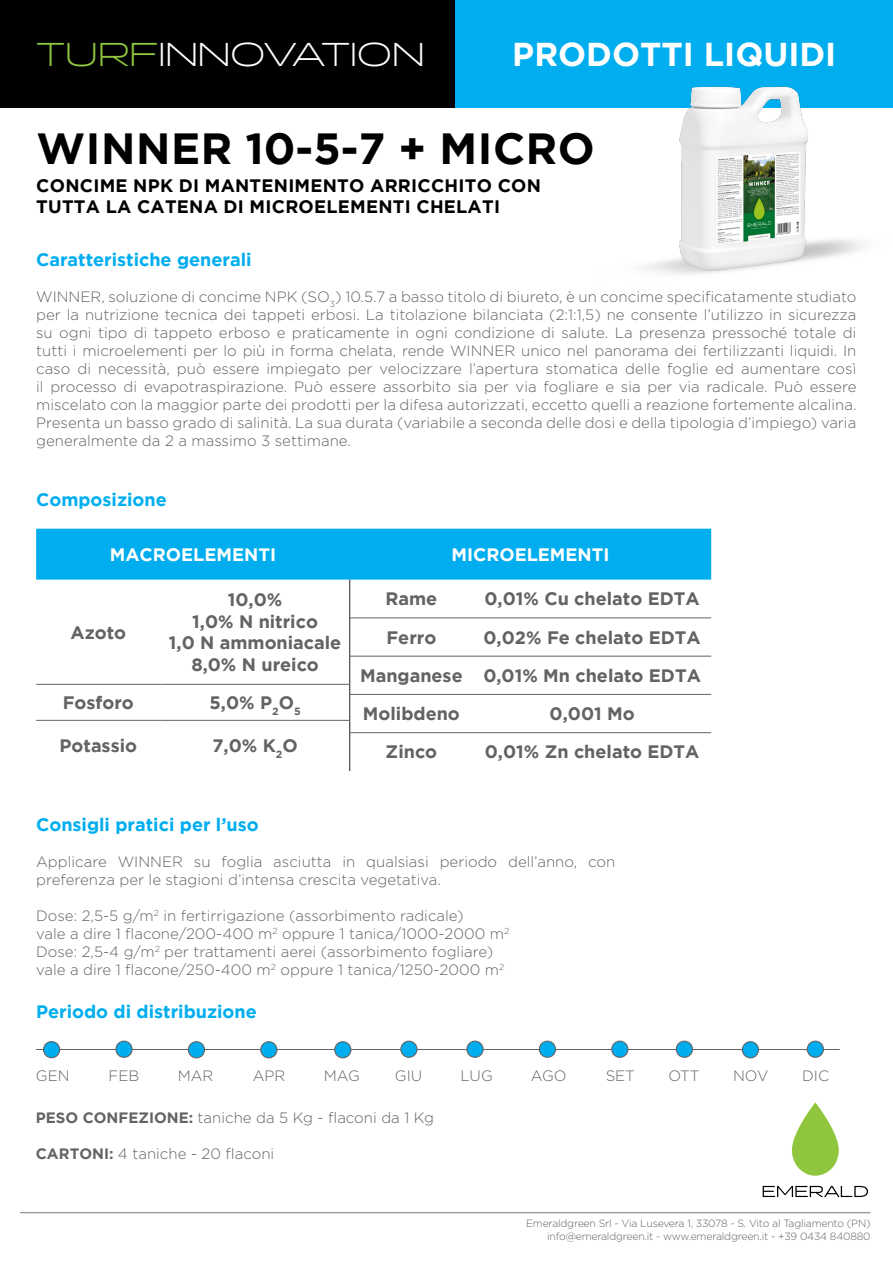
<style>
.page{position:relative;width:893px;height:1263px;background:#fff}
.page>*{position:absolute;margin:0;border:0;box-sizing:border-box;transform-origin:0 0}
.t1{font:700 43.5px "Gotham";letter-spacing:.015em;color:#000}
.t2{font:700 33px "Gotham";color:#fff}
.t3{font:300 33px "Halogen";color:#fff}
.t4{font:700 18px "Gotham";color:#636366}
.t5{font:700 18px "Gotham";color:#00aeef}
.t6{font:700 18px/21.6px "Gotham";letter-spacing:.015em;color:#000}
.t7{font:700 18px "Gotham";color:#fff}
.t8{font:300 15px/18px "Gotham";color:#636366}
.t9{font:300 10.5px/12.6px "Gotham";letter-spacing:-.02em;color:#636366;text-align:right}
.s1{color:#8fc63e}
.s2{font-weight:700}
</style>
<div class="page">
<hr style="left:36px;top:1049px;width:804px;height:1px;background:#636366">
<div style="left:44px;top:1041px;width:16px;height:17px;background:#00aeef;border-radius:50%"></div>
<div style="left:43px;top:1041px;width:17px;height:17px;border:1px solid #636366;border-radius:50%"></div>
<svg style="left:116px;top:1041px;width:16px;height:16px"></svg>
<div style="left:115px;top:1040px;width:18px;height:18px;border:1px solid #636366;border-radius:50%"></div>
<div style="left:188px;top:1042px;width:16px;height:16px;background:#00aeef;border-radius:50%"></div>
<div style="left:188px;top:1041px;width:17px;height:17px;border:1px solid #636366;border-radius:50%"></div>
<div style="left:261px;top:1042px;width:16px;height:16px;background:#00aeef;border-radius:50%"></div>
<div style="left:260px;top:1041px;width:17px;height:17px;border:1px solid #636366;border-radius:50%"></div>
<div style="left:335px;top:1042px;width:16px;height:16px;background:#00aeef;border-radius:50%"></div>
<div style="left:334px;top:1041px;width:17px;height:17px;border:1px solid #636366;border-radius:50%"></div>
<svg style="left:401px;top:1041px;width:16px;height:16px"></svg>
<div style="left:400px;top:1040px;width:18px;height:18px;border:1px solid #636366;border-radius:50%"></div>
<svg style="left:467px;top:1041px;width:16px;height:16px"></svg>
<div style="left:466px;top:1040px;width:18px;height:18px;border:1px solid #636366;border-radius:50%"></div>
<div style="left:539px;top:1041px;width:16px;height:16px;background:#00aeef;border-radius:50%"></div>
<div style="left:539px;top:1040px;width:17px;height:18px;border:1px solid #636366;border-radius:50%"></div>
<div style="left:612px;top:1041px;width:16px;height:16px;background:#00aeef;border-radius:50%"></div>
<div style="left:611px;top:1040px;width:17px;height:18px;border:1px solid #636366;border-radius:50%"></div>
<div style="left:676px;top:1041px;width:16px;height:16px;background:#00aeef;border-radius:50%"></div>
<div style="left:676px;top:1040px;width:17px;height:18px;border:1px solid #636366;border-radius:50%"></div>
<div style="left:807px;top:1041px;width:16px;height:16px;background:#00aeef;border-radius:50%"></div>
<div style="left:807px;top:1040px;width:17px;height:18px;border:1px solid #636366;border-radius:50%"></div>
<div style="left:742px;top:1042px;width:16px;height:16px;background:#00aeef;border-radius:50%"></div>
<div style="left:742px;top:1041px;width:17px;height:17px;border:1px solid #636366;border-radius:50%"></div>
<div style="left:1px;top:0;width:454px;height:107px;background:#000"></div>
<div style="left:455px;top:0;width:438px;height:107px;background:#00aeef"></div>
<hr style="left:20px;top:1212px;width:851px;height:1px;background:#76787b">
<svg style="left:792px;top:1102px;width:47px;height:74px"></svg>
<svg style="left:763px;top:1186px;width:105px;height:11px"></svg>
<div style="left:36px;top:529px;width:675px;height:51px;background:#00aeef"></div>
<hr style="left:36px;top:684px;width:125px;height:1px;background:#636366">
<hr style="left:161px;top:684px;width:188px;height:1px;background:#636366">
<hr style="left:36px;top:720px;width:125px;height:1px;background:#636366">
<hr style="left:161px;top:720px;width:188px;height:1px;background:#636366">
<hr style="left:350px;top:617px;width:123px;height:1px;background:#636366">
<hr style="left:473px;top:617px;width:238px;height:1px;background:#636366">
<hr style="left:350px;top:656px;width:123px;height:1px;background:#636366">
<hr style="left:473px;top:656px;width:238px;height:1px;background:#636366">
<hr style="left:350px;top:694px;width:123px;height:1px;background:#636366">
<hr style="left:473px;top:694px;width:238px;height:1px;background:#636366">
<hr style="left:350px;top:732px;width:123px;height:1px;background:#636366">
<hr style="left:473px;top:732px;width:238px;height:1px;background:#636366">
<hr style="left:349px;top:580px;width:1px;height:38px;background:#231f20">
<hr style="left:349px;top:618px;width:1px;height:38px;background:#231f20">
<svg style="left:349px;top:656px;width:1px;height:77px"></svg>
<hr style="left:349px;top:733px;width:1px;height:38px;background:#231f20">
<img style="left:593px;top:86px;width:300px;height:188px">
<h2 class="t3" style="left:36px;top:34px;width:390px"><span class="s1">TURF</span>INNOVATION</h2>
<h2 class="t2" style="left:512px;top:35px;width:326px">PRODOTTI LIQUIDI</h2>
<p class="t1" style="left:36px;top:123px;width:560px">WINNER 10-5-7 + MICRO</p>
<p class="t6" style="left:36px;top:174px;width:506px">CONCIME NPK DI MANTENIMENTO ARRICCHITO CON<br>TUTTA LA CATENA DI MICROELEMENTI CHELATI</p>
<p class="t5" style="left:36px;top:249px;width:217px">Caratteristiche generali</p>
<p class="t8" style="left:36px;top:287px;width:822px;text-align:justify">WINNER, soluzione di concime NPK (SO<sub>3</sub>) 10.5.7 a basso titolo di biureto, è un concime specificatamente studiato per la nutrizione tecnica dei tappeti erbosi. La titolazione bilanciata (2:1:1,5) ne consente l’utilizzo in sicurezza su ogni tipo di tappeto erboso e praticamente in ogni condizione di salute. La presenza pressoché totale di tutti i microelementi per lo più in forma chelata, rende WINNER unico nel panorama dei fertilizzanti liquidi. In caso di necessità, può essere impiegato per velocizzare l’apertura stomatica delle foglie ed aumentare così il processo di evapotraspirazione. Può essere assorbito sia per via fogliare e sia per via radicale. Può essere miscelato con la maggior parte dei prodotti per la difesa autorizzati, eccetto quelli a reazione fortemente alcalina.<br>Presenta un basso grado di salinità. La sua durata (variabile a seconda delle dosi e della tipologia d’impiego) varia generalmente da 2 a massimo 3 settimane.</p>
<p class="t5" style="left:36px;top:489px;width:132px">Composizione</p>
<p class="t7" style="left:110px;top:544px;width:168px">MACROELEMENTI</p>
<p class="t7" style="left:451px;top:544px;width:160px">MICROELEMENTI</p>
<p class="t4" style="left:70px;top:622px;width:57px">Azoto</p>
<p class="t4" style="left:228px;top:589px;width:56px">10,0%</p>
<p class="t4" style="left:192px;top:611px;width:127px">1,0% N nitrico</p>
<p class="t4" style="left:169px;top:632px;width:174px">1,0 N ammoniacale</p>
<p class="t4" style="left:191px;top:654px;width:129px">8,0% N ureico</p>
<p class="t4" style="left:385px;top:588px;width:53px">Rame</p>
<p class="t4" style="left:484px;top:588px;width:217px">0,01% Cu chelato EDTA</p>
<p class="t4" style="left:386px;top:627px;width:51px">Ferro</p>
<p class="t4" style="left:483px;top:627px;width:219px">0,02% Fe chelato EDTA</p>
<p class="t4" style="left:360px;top:665px;width:104px">Manganese</p>
<p class="t4" style="left:483px;top:665px;width:219px">0,01% Mn chelato EDTA</p>
<p class="t4" style="left:63px;top:692px;width:73px">Fosforo</p>
<p class="t4" style="left:210px;top:692px;width:92px">5,0% P<sub>2</sub>O<sub>5</sub></p>
<p class="t4" style="left:363px;top:703px;width:98px">Molibdeno</p>
<p class="t4" style="left:550px;top:703px;width:87px">0,001 Mo</p>
<p class="t4" style="left:60px;top:735px;width:79px">Potassio</p>
<p class="t4" style="left:212px;top:735px;width:87px">7,0% K<sub>2</sub>O</p>
<p class="t4" style="left:386px;top:742px;width:53px">Zinco</p>
<p class="t4" style="left:485px;top:742px;width:216px">0,01% Zn chelato EDTA</p>
<p class="t5" style="left:36px;top:814px;width:224px">Consigli pratici per l’uso</p>
<p class="t8" style="left:36px;top:852px;width:581px">Applicare WINNER su foglia asciutta in qualsiasi periodo dell’anno, con preferenza per le stagioni d’intensa crescita vegetativa.</p>
<p class="t8" style="left:36px;top:906px;width:429px">Dose: 2,5-5 g/m<sup>2</sup> in fertirrigazione (assorbimento radicale)</p>
<p class="t8" style="left:36px;top:924px;width:475px">vale a dire 1 flacone/200-400 m<sup>2</sup> oppure 1 tanica/1000-2000 m<sup>2</sup></p>
<p class="t8" style="left:36px;top:942px;width:458px">Dose: 2,5-4 g/m<sup>2</sup> per trattamenti aerei (assorbimento fogliare)</p>
<p class="t8" style="left:36px;top:960px;width:470px">vale a dire 1 flacone/250-400 m<sup>2</sup> oppure 1 tanica/1250-2000 m<sup>2</sup></p>
<p class="t5" style="left:36px;top:1001px;width:222px">Periodo di distribuzione</p>
<p class="t8" style="left:36px;top:1066px;width:35px">GEN</p>
<p class="t8" style="left:109px;top:1066px;width:32px">FEB</p>
<p class="t8" style="left:178px;top:1066px;width:37px">MAR</p>
<p class="t8" style="left:253px;top:1066px;width:34px">APR</p>
<p class="t8" style="left:324px;top:1066px;width:38px">MAG</p>
<p class="t8" style="left:395px;top:1066px;width:29px">GIU</p>
<p class="t8" style="left:461px;top:1066px;width:34px">LUG</p>
<p class="t8" style="left:531px;top:1066px;width:37px">AGO</p>
<p class="t8" style="left:606px;top:1066px;width:31px">SET</p>
<p class="t8" style="left:668px;top:1066px;width:33px">OTT</p>
<p class="t8" style="left:733px;top:1066px;width:37px">NOV</p>
<p class="t8" style="left:802px;top:1066px;width:28px">DIC</p>
<p class="t8" style="left:36px;top:1109px;width:400px"><span class="s2">PESO CONFEZIONE:</span> taniche da 5 Kg - flaconi da 1 Kg</p>
<p class="t8" style="left:36px;top:1145px;width:240px"><span class="s2">CARTONI:</span> 4 taniche - 20 flaconi</p>
<p class="t9" style="left:526px;top:1217px;width:346px">Emeraldgreen Srl - Via Lusevera 1, 33078 - S. Vito al Tagliamento (PN) info@emeraldgreen.it - www.emeraldgreen.it - +39 0434 840880</p>
</div>
